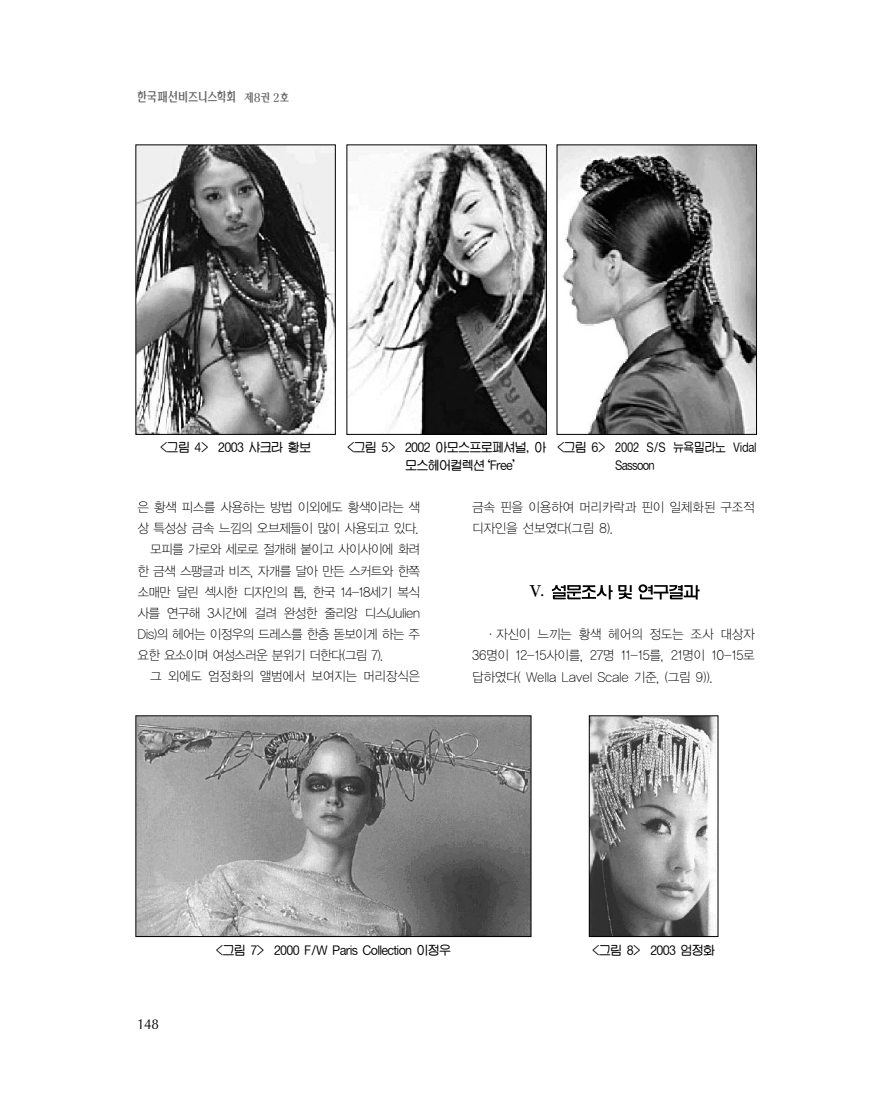
<style>
.page{position:relative;width:893px;height:1106px;background:#fff}
.page>*{position:absolute;margin:0;border:0;box-sizing:border-box;transform-origin:0 0}
.t1{font:17.25px "J Cbm K";color:#000;scale:.95 1}
.t2{font:14.25px "Optima";color:#000;scale:.95 1}
.t3{font:12.9px/21.1px "YGO11";letter-spacing:-.105em;color:#000;text-align:justify;scale:.95 1}
.t4{font:12.9px/21.1px "YGO11";letter-spacing:-.085em;color:#000;scale:.95 1}
.t5{font:12.75px/18px "J Cna RUDE";letter-spacing:-.065em;color:#000;scale:.95 1}
.t6{font:12.75px/18px "J Cna RUDE";letter-spacing:-.03em;color:#000;scale:.95 1}
.t7{font:11.25px "Sol L";color:#666;scale:.95 1}
.s1{font-family:"Dfas";font-size:12.3px}
.s2{font-family:"J Ctm T"}
</style>
<div class="page">
<img style="left:551px;top:585px;width:29px;height:15px">
<img style="left:580px;top:585px;width:32px;height:15px">
<img style="left:618px;top:585px;width:14px;height:15px">
<img style="left:638px;top:584px;width:14px;height:16px">
<img style="left:652px;top:585px;width:30px;height:15px">
<img style="left:682px;top:585px;width:17px;height:15px">
<img style="left:138px;top:147px;width:195px;height:285px">
<img style="left:348px;top:147px;width:196px;height:285px">
<div style="left:346px;top:145px;width:200px;height:289px;border:1px solid #000"></div>
<img style="left:558px;top:147px;width:196px;height:285px">
<img style="left:138px;top:717px;width:391px;height:217px">
<img style="left:591px;top:717px;width:125px;height:217px">
<div style="left:589px;top:715px;width:129px;height:221px;border:1px solid #000"></div>
<p class="t7" style="left:137px;top:92px;width:162px"><span class="s1">A</span> 제8권 2호</p>
<p class="t5" style="left:160px;top:439px;width:161px">&lt;그림 4&gt; 2003 샤크라 황보</p>
<p class="t5" style="left:405px;top:439px;width:150px;text-indent:-58px">&lt;그림 5&gt; 2002 아모스프로페셔널, 아 모스헤어컬렉션‘Free’</p>
<p class="t6" style="left:615px;top:439px;width:150px;text-indent:-58px">&lt;그림 6&gt; 2002 S/S 뉴욕밀라노 Vidal<br>Sassoon</p>
<p class="t3" style="left:137px;top:497px;width:300px">은 황색 피스를 사용하는 방법 이외에도 황색이라는 색</p>
<p class="t3" style="left:137px;top:518px;width:298px">상 특성상 금속 느낌의 오브제들이 많이 사용되고 있다.</p>
<p class="t3" style="left:150px;top:539px;width:286px">모피를 가로와 세로로 절개해 붙이고 사이사이에 화려</p>
<p class="t3" style="left:137px;top:561px;width:300px">한 금색 스팽글과 비즈, 자개를 달아 만든 스커트와 한쪽</p>
<p class="t3" style="left:137px;top:582px;width:300px">소매만 달린 섹시한 디자인의 톱, 한국 14-18세기 복식</p>
<p class="t3" style="left:137px;top:603px;width:300px">사를 연구해 3시간에 걸려 완성한 줄리앙 디스(Julien</p>
<p class="t3" style="left:137px;top:624px;width:300px">Dis)의 헤어는 이정우의 드레스를 한층 돋보이게 하는 주</p>
<p class="t3" style="left:137px;top:645px;width:261px">요한 요소이며 여성스러운 분위기 더한다(그림 7).</p>
<p class="t4" style="left:150px;top:666px;width:286px">그 외에도 엄정화의 앨범에서 보여지는 머리장식은</p>
<p class="t4" style="left:471px;top:497px;width:300px">금속 핀을 이용하여 머리카락과 핀이 일체화된 구조적 디자인을 선보였다(그림 8).</p>
<h1 class="t1" style="left:529px;top:583px;width:17px">V<span class="s2">.</span></h1>
<p class="t3" style="left:471px;top:624px;width:300px;text-indent:13px">·자신이 느끼는 황색 헤어의 정도는 조사 대상자 36명이 12-15사이를, 27명 11-15를, 21명이 10-15로 답하였다( Wella Lavel Scale 기준, (그림 9)).</p>
<p class="t2" style="left:137px;top:1018px;width:24px">148</p>
<p class="t5" style="left:215px;top:941px;width:249px">&lt;그림 7&gt; 2000 F/W Paris Collection 이정우</p>
<p class="t5" style="left:592px;top:941px;width:131px">&lt;그림 8&gt; 2003 엄정화</p>
</div>
